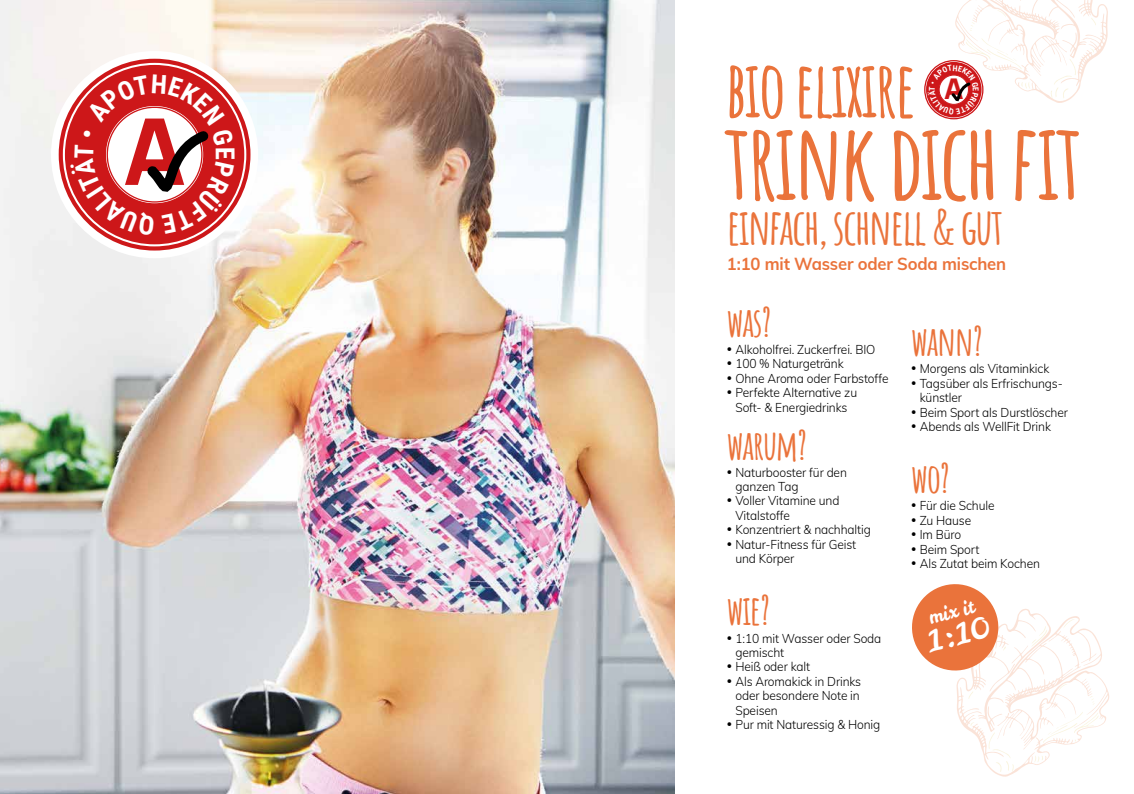
<style>
.page{position:relative;width:1134px;height:794px;background:#fff}
.page>*{position:absolute;margin:0;border:0;box-sizing:border-box;transform-origin:0 0}
.t1{font:700 105.4px "Amatic SC";letter-spacing:-.04em;color:#ea733b}
.t2{font:200 92.1px "Manrope";color:#cd1719}
.t3{font:700 77.2px "Amatic SC";letter-spacing:-.04em;color:#ea733b}
.t4{font:700 49px "Amatic SC";letter-spacing:-.04em;color:#ea733b}
.t5{font:700 40px "Amatic SC";letter-spacing:-.04em;color:#ea733b}
.t6{font:28.5px "Leckerli One";color:#fff}
.t7{font:200 28.5px "Manrope";color:#cd1719}
.t8{font:19px "Leckerli One";color:#fff}
.t9{font:700 17.4px "Mulish";letter-spacing:-.01em;color:#ea733b;scale:.95 1}
.t10{font:300 12.6px/14.4px "Mulish";letter-spacing:-.01em;color:#000;scale:.95 1}
</style>
<div class="page">
<img style="left:0;top:0;width:675px;height:794px">
<div style="left:51px;top:51px;width:207px;height:207px;background:#fff;border-radius:50%"></div>
<svg style="left:57px;top:57px;width:196px;height:196px"></svg>
<svg style="left:912px;top:584px;width:197px;height:193px"></svg>
<svg style="left:65px;top:65px;width:179px;height:179px"></svg>
<svg style="left:924px;top:0;width:184px;height:120px"></svg>
<h2 class="t2" style="left:123px;top:87px;width:64px">A</h2>
<h3 class="t3" style="left:725px;top:30px;width:193px">BIO ELIXIRE</h3>
<h3 class="t7" style="left:944px;top:69px;width:21px">A</h3>
<h1 class="t1" style="left:724px;top:80px;width:360px">TRINK DICH FIT</h1>
<h3 class="t4" style="left:727px;top:189px;width:278px">EINFACH, SCHNELL &amp; GUT</h3>
<h3 class="t9" style="left:727px;top:251px;width:295px">1:10 mit Wasser oder Soda mischen</h3>
<h3 class="t5" style="left:727px;top:291px;width:46px">WAS?</h3>
<p class="t10" style="left:727px;top:342px;width:158px"><sup>•</sup> Alkoholfrei. Zuckerfrei. BIO</p>
<p class="t10" style="left:727px;top:356px;width:124px"><sup>•</sup> 100 % Naturgetränk</p>
<p class="t10" style="left:727px;top:370px;width:172px"><sup>•</sup> Ohne Aroma oder Farbstoffe</p>
<p class="t10" style="left:727px;top:385px;width:139px;text-align:center"><sup>•</sup> Perfekte Alternative zu<br>Soft- &amp; Energiedrinks</p>
<h3 class="t5" style="left:727px;top:414px;width:82px">WARUM?</h3>
<p class="t10" style="left:735px;top:464px;width:119px;text-indent:-9px"><sup>•</sup> Naturbooster für den ganzen Tag</p>
<p class="t10" style="left:735px;top:493px;width:111px;text-indent:-9px"><sup>•</sup> Voller Vitamine und<br>Vitalstoffe</p>
<p class="t10" style="left:727px;top:522px;width:153px"><sup>•</sup> Konzentriert &amp; nachhaltig</p>
<p class="t10" style="left:735px;top:536px;width:129px;text-indent:-9px"><sup>•</sup> Natur-Fitness für Geist und Körper</p>
<h3 class="t5" style="left:727px;top:580px;width:45px">WIE?</h3>
<p class="t10" style="left:735px;top:630px;width:155px;text-indent:-9px"><sup>•</sup> 1:10 mit Wasser oder Soda gemischt</p>
<p class="t10" style="left:727px;top:659px;width:89px"><sup>•</sup> Heiß oder kalt</p>
<p class="t10" style="left:735px;top:673px;width:134px;text-align:justify;text-indent:-9px"><sup>•</sup> Als Aromakick in Drinks oder besondere Note in Speisen</p>
<p class="t10" style="left:727px;top:716px;width:163px"><sup>•</sup> Pur mit Naturessig &amp; Honig</p>
<h3 class="t5" style="left:911px;top:311px;width:73px">WANN?</h3>
<p class="t10" style="left:911px;top:361px;width:147px"><sup>•</sup> Morgens als Vitaminkick</p>
<p class="t10" style="left:920px;top:375px;width:152px;text-indent:-9px"><sup>•</sup> Tagsüber als Erfrischungs&shy;künstler</p>
<p class="t10" style="left:911px;top:404px;width:166px"><sup>•</sup> Beim Sport als Durstlöscher</p>
<p class="t10" style="left:911px;top:419px;width:149px"><sup>•</sup> Abends als WellFit Drink</p>
<h3 class="t5" style="left:911px;top:448px;width:40px">WO?</h3>
<p class="t10" style="left:911px;top:498px;width:89px"><sup>•</sup> Für die Schule</p>
<p class="t10" style="left:911px;top:512px;width:65px"><sup>•</sup> Zu Hause</p>
<p class="t10" style="left:911px;top:527px;width:54px"><sup>•</sup> Im Büro</p>
<p class="t10" style="left:911px;top:541px;width:73px"><sup>•</sup> Beim Sport</p>
<p class="t10" style="left:911px;top:556px;width:137px"><sup>•</sup> Als Zutat beim Kochen</p>
<h3 class="t8" style="left:926px;top:605px;width:48px;rotate:-14deg">mix it</h3>
<h3 class="t6" style="left:923px;top:623px;width:66px;rotate:-14deg">1:10</h3>
</div>
